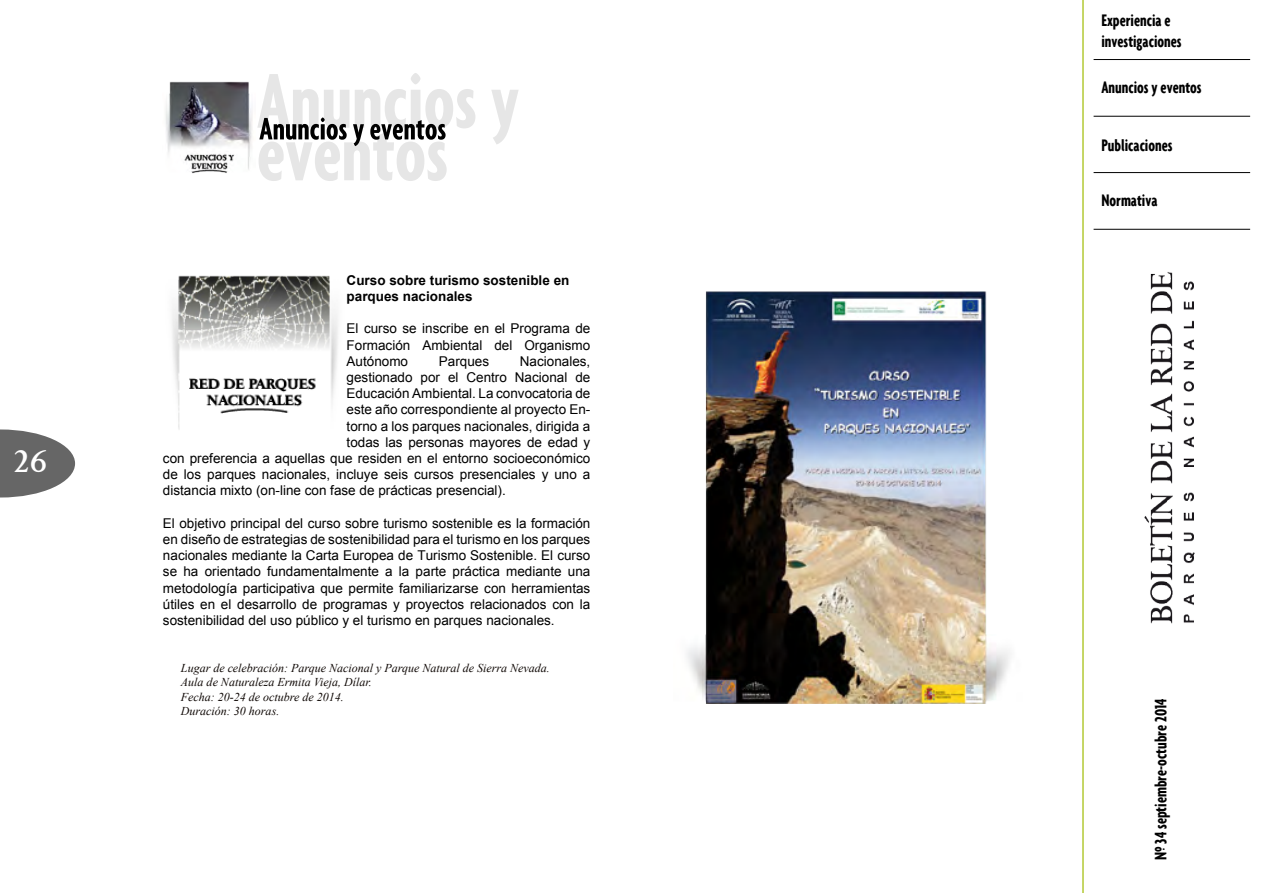
<style>
.page{position:relative;width:1263px;height:893px;background:#fff}
.page>*{position:absolute;margin:0;border:0;box-sizing:border-box;transform-origin:0 0}
.t1{font:30px "Palermo";color:#fff}
.t2{font:700 extra-condensed 18px/21.6px "Agenda";color:#000}
.t3{font:13.5px/16.2px "Arial";color:#000;text-align:justify}
.t4{font:700 13.5px/16.2px "Arial";color:#000}
.t5{font:italic 12px/14.4px "Times New Roman";color:#100906}
</style>
<div class="page">
<svg style="left:0;top:429px;width:75px;height:68px"></svg>
<img style="left:1126px;top:115px;width:83px;height:509px">
<hr style="left:1082px;top:0;width:2px;height:893px;background:#b3c935">
<hr style="left:1093px;top:59px;width:157px;height:1px;background:#000">
<hr style="left:1093px;top:172px;width:157px;height:1px;background:#000">
<hr style="left:1093px;top:116px;width:157px;height:1px;background:#000">
<hr style="left:1093px;top:229px;width:157px;height:1px;background:#000">
<img style="left:172px;top:275px;width:166px;height:154px">
<svg style="left:257px;top:73px;width:262px;height:108px"></svg>
<img style="left:165px;top:81px;width:88px;height:92px">
<img style="left:687px;top:291px;width:323px;height:413px">
<h1 class="t1" style="left:13px;top:444px;width:36px">26</h1>
<p class="t4" style="left:347px;top:272px;width:224px">Curso sobre turismo sostenible en parques nacionales</p>
<p class="t3" style="left:347px;top:321px;width:245px">El curso se inscribe en el Programa de Formación Ambiental del Organismo Autónomo</p>
<p class="t3" style="left:439px;top:353px;width:52px">Parques</p>
<p class="t3" style="left:520px;top:353px;width:72px">Nacionales,</p>
<p class="t3" style="left:347px;top:369px;width:245px">gestionado por el Centro Nacional de</p>
<p class="t3" style="left:347px;top:385px;width:245px">Educación Ambiental. La convocatoria de</p>
<p class="t3" style="left:347px;top:402px;width:245px">este año correspondiente al proyecto En-</p>
<p class="t3" style="left:347px;top:418px;width:245px">torno a los parques nacionales, dirigida a</p>
<p class="t3" style="left:347px;top:434px;width:245px">todas las personas mayores de edad y</p>
<p class="t3" style="left:163px;top:450px;width:429px">con preferencia a aquellas que residen en el entorno socioeconómico</p>
<p class="t3" style="left:163px;top:466px;width:429px">de los parques nacionales, incluye seis cursos presenciales y uno a</p>
<p class="t3" style="left:163px;top:483px;width:344px">distancia mixto (on-line con fase de prácticas presencial).</p>
<p class="t3" style="left:163px;top:515px;width:429px">El objetivo principal del curso sobre turismo sostenible es la formación en diseño de estrategias de sostenibilidad para el turismo en los parques nacionales mediante la Carta Europea de Turismo Sostenible. El curso se ha orientado fundamentalmente a la parte práctica mediante una metodología participativa que permite familiarizarse con herramientas útiles en el desarrollo de programas y proyectos relacionados con la sostenibilidad del uso público y el turismo en parques nacionales.</p>
<p class="t5" style="left:181px;top:660px;width:370px">Lugar de celebración: Parque Nacional y Parque Natural de Sierra Nevada.<br>Aula de Naturaleza Ermita Vieja, Dílar.<br>Fecha: 20-24 de octubre de 2014.<br>Duración: 30 horas.</p>
<h2 class="t2" style="left:1101px;top:9px;width:82px">Experiencia e investigaciones</h2>
<h2 class="t2" style="left:1101px;top:76px;width:102px">Anuncios y eventos</h2>
<h2 class="t2" style="left:1101px;top:134px;width:73px">Publicaciones</h2>
<h2 class="t2" style="left:1101px;top:189px;width:58px">Normativa</h2>
<h2 class="t2" style="left:1149px;top:860px;width:163px;rotate:-90deg">Nº 34 septiembre-octubre 2014</h2>
</div>
